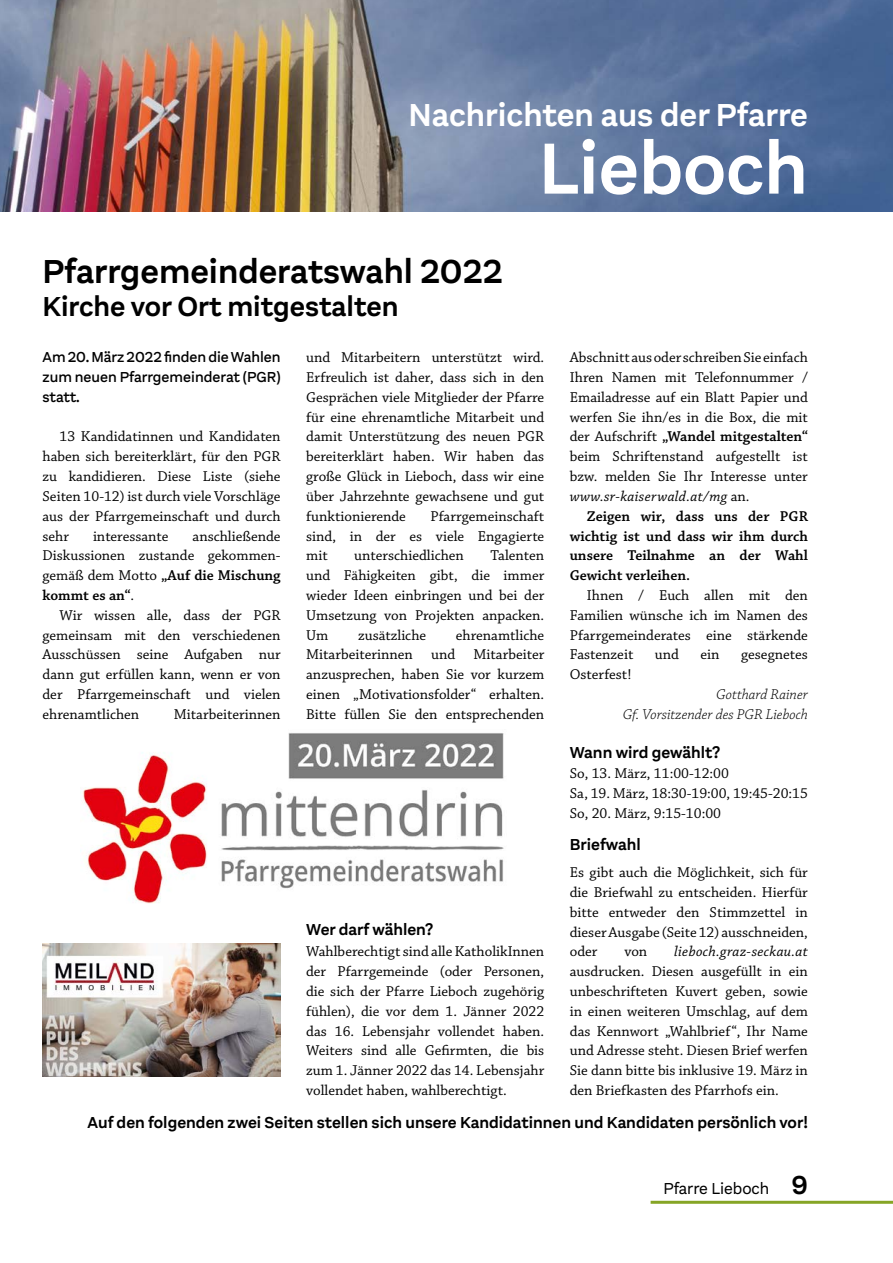
<style>
.page{position:relative;width:893px;height:1263px;background:#fff}
.page>*{position:absolute;margin:0;border:0;box-sizing:border-box;transform-origin:0 0}
.t1{font:600 75px "Aestetico";color:#fff}
.t2{font:600 34.5px "Aestetico";color:#000}
.t3{font:600 33px "Aestetico";color:#fff}
.t4{font:600 28.5px "Aestetico";color:#000}
.t5{font:600 16.5px "Aestetico";color:#000}
.t6{font:16.5px "Aestetico";color:#000}
.t7{font:15px/19.8px "Chaparral Pro";color:#000;text-align:justify}
.t8{font:600 15px/19.8px "Chaparral Pro";color:#000;text-align:justify}
.t9{font:500 15px/19.8px "Aestetico";color:#000;text-align:justify}
.t10{font:italic 300 15px/19.8px "Chaparral Pro";color:#000;text-align:right}
.t11{font:italic 15px "Chaparral Pro";letter-spacing:.02em;color:#000}
.s1{font-weight:600}
.s2{font-style:italic}
.s3{font-weight:600;font-size:27px}
</style>
<div class="page">
<hr style="left:651px;top:1201px;width:242px;height:3px;background:#86a526">
<img style="left:0;top:0;width:893px;height:212px">
<img style="left:82px;top:733px;width:422px;height:171px">
<img style="left:43px;top:943px;width:238px;height:133px">
<h3 class="t3" style="left:408px;top:96px;width:401px">Nachrichten aus der Pfarre</h3>
<h1 class="t1" style="left:539px;top:124px;width:271px">Lieboch</h1>
<h2 class="t2" style="left:43px;top:251px;width:462px">Pfarrgemeinderatswahl 2022</h2>
<h3 class="t4" style="left:43px;top:290px;width:358px">Kirche vor Ort mitgestalten</h3>
<p class="t7" style="left:306px;top:348px;width:240px">und Mitarbeitern unterstützt wird.<br>Erfreulich ist daher, dass sich in den Gesprächen viele Mitglieder der Pfarre für eine ehrenamtliche Mitarbeit und damit Unterstützung des neuen PGR bereiterklärt haben. Wir haben das große Glück in Lieboch, dass wir eine über Jahrzehnte gewachsene und gut funktionierende</p>
<p class="t9" style="left:43px;top:348px;width:240px">Am 20. März 2022 finden die Wahlen zum neuen Pfarrgemeinderat (PGR) statt.</p>
<p class="t7" style="left:43px;top:427px;width:240px;text-indent:17px">13 Kandidatinnen und Kandidaten haben sich bereiterklärt, für den PGR zu kandidieren. Diese Liste (siehe Seiten 10-12) ist durch viele Vorschläge aus der Pfarrgemeinschaft und durch sehr</p>
<p class="t7" style="left:306px;top:507px;width:240px;text-indent:124px">Pfarrgemeinschaft sind, in der es viele Engagierte mit</p>
<p class="t7" style="left:43px;top:526px;width:240px;text-indent:150px">anschließende Diskussionen zustande gekommen&shy;gemäß dem Motto <span class="s1">„Auf die Mischung kommt es an“</span>.</p>
<p class="t7" style="left:43px;top:606px;width:240px;text-indent:17px">Wir wissen alle, dass der PGR gemeinsam mit den verschiedenen Ausschüssen seine Aufgaben nur dann gut erfüllen kann, wenn er von der Pfarrgemeinschaft und vielen ehrenamtlichen</p>
<p class="t7" style="left:93px;top:526px;width:77px">interessante</p>
<p class="t7" style="left:306px;top:546px;width:240px;text-indent:184px">Talenten und Fähigkeiten gibt, die immer wieder Ideen einbringen und bei der Umsetzung von Projekten anpacken.<br>Um</p>
<p class="t7" style="left:354px;top:546px;width:111px">unterschiedlichen</p>
<p class="t7" style="left:306px;top:625px;width:240px;text-indent:150px">ehrenamtliche Mitarbeiterinnen und Mitarbeiter anzusprechen, haben Sie vor kurzem einen „Motivationsfolder“ erhalten.<br>Bitte füllen Sie den entsprechenden</p>
<p class="t7" style="left:358px;top:625px;width:70px">zusätzliche</p>
<p class="t7" style="left:174px;top:705px;width:108px">Mitarbeiterinnen</p>
<p class="t5" style="left:306px;top:920px;width:129px">Wer darf wählen?</p>
<p class="t7" style="left:306px;top:942px;width:240px">Wahlberechtigt sind alle KatholikInnen der Pfarrgemeinde (oder Personen, die sich der Pfarre Lieboch zugehörig fühlen), die vor dem 1. Jänner 2022 das 16. Lebensjahr vollendet haben.<br>Weiters sind alle Gefirmten, die bis zum 1. Jänner 2022 das 14. Lebensjahr vollendet haben, wahlberechtigt.</p>
<p class="t7" style="left:570px;top:348px;width:240px">Abschnitt aus oder schreiben Sie einfach Ihren Namen mit Telefonnummer / Emailadresse auf ein Blatt Papier und werfen Sie ihn/es in die Box, die mit der Aufschrift <span class="s1">„Wandel mitgestalten“ </span>beim Schriftenstand aufgestellt ist bzw. melden Sie Ihr Interesse unter <span class="s2">www.sr-kaiserwald.at/mg</span> an.</p>
<p class="t8" style="left:570px;top:506px;width:240px;text-indent:17px">Zeigen wir, dass uns der PGR wichtig ist und dass wir ihm durch unsere Teilnahme an der Wahl Gewicht verleihen.</p>
<p class="t7" style="left:570px;top:586px;width:240px;text-indent:17px">Ihnen / Euch allen mit den Familien wünsche ich im Namen des Pfarrgemeinderates eine stärkende Fastenzeit</p>
<p class="t7" style="left:655px;top:645px;width:26px">und</p>
<p class="t7" style="left:701px;top:645px;width:21px">ein</p>
<p class="t7" style="left:741px;top:645px;width:68px">gesegnetes</p>
<p class="t7" style="left:570px;top:665px;width:63px">Osterfest!</p>
<p class="t10" style="left:623px;top:685px;width:187px">Gotthard Rainer<br>Gf. Vorsitzender des PGR Lieboch</p>
<p class="t5" style="left:570px;top:743px;width:152px">Wann wird gewählt?</p>
<p class="t7" style="left:570px;top:764px;width:240px;text-align:left">So, 13. März, 11:00-12:00<br>Sa, 19. März, 18:30-19:00, 19:45-20:15<br>So, 20. März, 9:15-10:00</p>
<p class="t5" style="left:570px;top:835px;width:72px">Briefwahl</p>
<p class="t7" style="left:570px;top:863px;width:240px">Es gibt auch die Möglichkeit, sich für die Briefwahl zu entscheiden. Hierfür bitte entweder den Stimmzettel in dieser Ausgabe (Seite 12) ausschneiden, oder</p>
<p class="t7" style="left:624px;top:942px;width:24px">von</p>
<p class="t11" style="left:674px;top:943px;width:135px">lieboch.graz-seckau.at</p>
<p class="t7" style="left:570px;top:962px;width:240px">ausdrucken. Diesen ausgefüllt in ein unbeschrifteten Kuvert geben, sowie in einen weiteren Umschlag, auf dem das Kennwort „Wahlbrief“, Ihr Name und Adresse steht. Diesen Brief werfen Sie dann bitte bis inklusive 19. März in den Briefkasten des Pfarrhofs ein.</p>
<p class="t5" style="left:88px;top:1113px;width:722px">Auf den folgenden zwei Seiten stellen sich unsere Kandidatinnen und Kandidaten persönlich vor!</p>
<p class="t6" style="left:663px;top:1179px;width:146px">Pfarre Lieboch <span class="s3">9</span></p>
</div>
